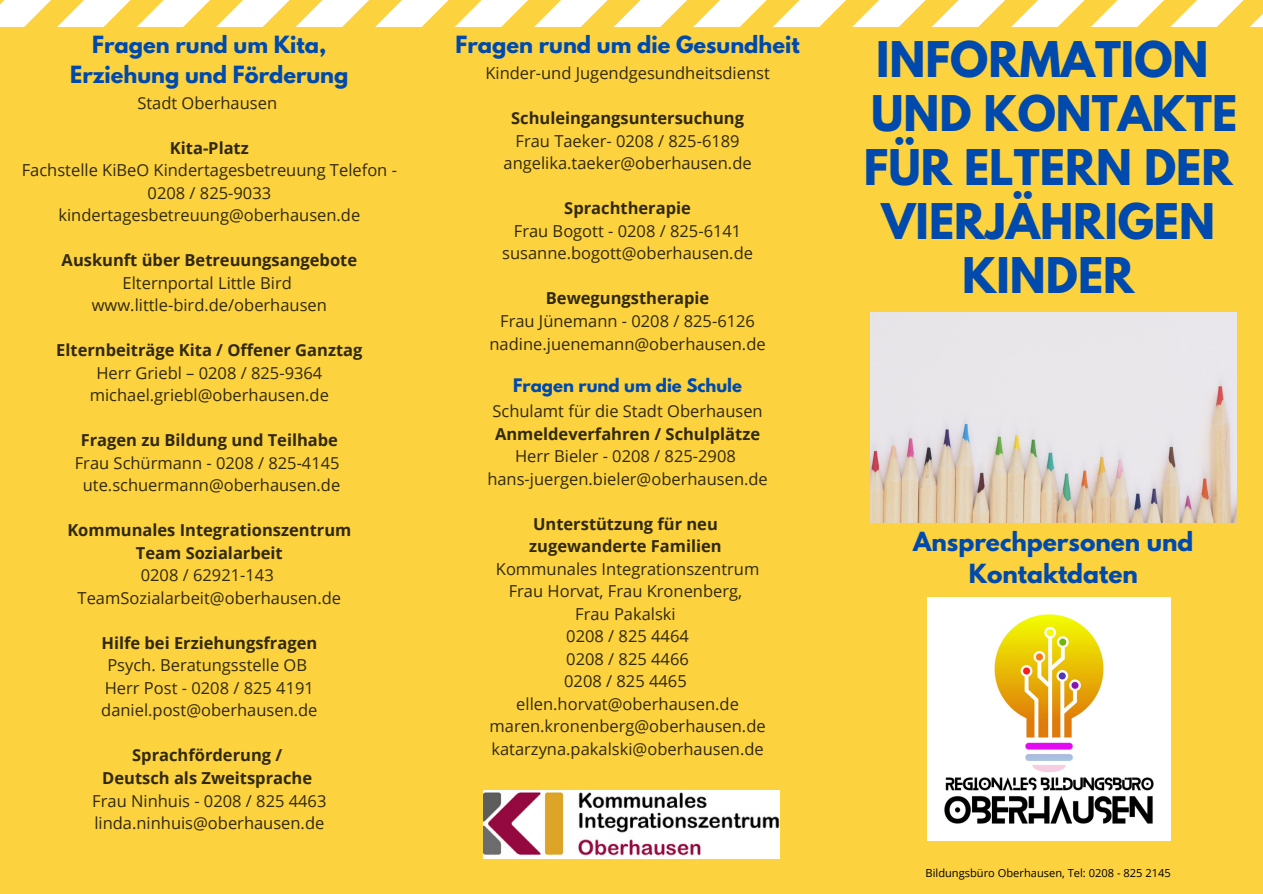
<style>
.page{position:relative;width:1263px;height:894px;background:#fff}
.page>*{position:absolute;margin:0;border:0;box-sizing:border-box;transform-origin:0 0}
.t1{font:700 43.5px/54px "League Spartan";color:#004aad;text-align:center}
.t2{font:700 23.4px/32.1px "League Spartan";color:#004aad;text-align:center}
.t3{font:700 21px/29.2px "League Spartan";color:#004aad;text-align:center}
.t4{font:16.5px/22.5px "Open Sans";color:#31290c;text-align:center}
.t5{font:700 16.5px/22.5px "Open Sans";color:#31290c;text-align:center}
.t6{font:700 16.5px "League Spartan";color:#004aad}
.t7{font:11.1px "Open Sans";color:#000}
</style>
<div class="page">
<div style="left:0;top:0;width:1263px;height:893px;background:#fcd23f"></div>
<svg style="left:0;top:0;width:1263px;height:27px"></svg>
<img style="left:927px;top:597px;width:243px;height:243px">
<img style="left:870px;top:313px;width:366px;height:209px">
<img style="left:483px;top:790px;width:296px;height:68px">
<p class="t3" style="left:70px;top:33px;width:280px">Fragen rund um Kita,<br>Erziehung und Förderung</p>
<p class="t4" style="left:137px;top:91px;width:141px">Stadt Oberhausen</p>
<p class="t5" style="left:170px;top:136px;width:80px">Kita-Platz</p>
<p class="t4" style="left:22px;top:158px;width:377px">Fachstelle KiBeO Kindertagesbetreuung Telefon -<br>0208 / 825-9033 kindertagesbetreuung@oberhausen.de</p>
<p class="t5" style="left:62px;top:248px;width:297px">Auskunft ü ber Betreuungsangebote</p>
<p class="t4" style="left:92px;top:271px;width:237px">Elternportal Little Bird www.little-bird.de/oberhausen</p>
<p class="t5" style="left:56px;top:338px;width:308px">Elternbeiträge Kita / Offener Ganztag</p>
<p class="t4" style="left:90px;top:361px;width:241px">Herr Griebl – 0208 / 825-9364 michael.griebl@oberhausen.de</p>
<p class="t5" style="left:81px;top:428px;width:259px">Fragen zu Bildung und Teilhabe</p>
<p class="t4" style="left:75px;top:451px;width:267px">Frau Schü rmann - 0208 / 825-4145 ute.schuermann@oberhausen.de</p>
<p class="t5" style="left:67px;top:518px;width:286px">Kommunales Integrationszentrum<br>Team Sozialarbeit</p>
<p class="t4" style="left:78px;top:563px;width:265px">0208 / 62921-143<br>TeamSozialarbeit@oberhausen.de</p>
<p class="t5" style="left:101px;top:631px;width:217px">Hilfe bei Erziehungsfragen</p>
<p class="t4" style="left:101px;top:653px;width:218px">Psych. Beratungsstelle OB<br>Herr Post - 0208 / 825 4191 daniel.post@oberhausen.de</p>
<p class="t5" style="left:102px;top:743px;width:211px">Sprachförderung /<br>Deutsch als Zweitsprache</p>
<p class="t4" style="left:92px;top:788px;width:236px;text-align:left">Frau Ninhuis - 0208 / 825 4463 linda.ninhuis@oberhausen.de</p>
<p class="t3" style="left:456px;top:33px;width:346px">Fragen rund um die Gesundheit</p>
<p class="t4" style="left:485px;top:62px;width:286px">Kinder-und Jugendgesundheitsdienst</p>
<p class="t5" style="left:511px;top:107px;width:234px">Schuleingangsuntersuchung</p>
<p class="t4" style="left:503px;top:129px;width:250px">Frau Taeker- 0208 / 825-6189 angelika.taeker@oberhausen.de</p>
<p class="t5" style="left:564px;top:197px;width:128px">Sprachtherapie</p>
<p class="t4" style="left:502px;top:219px;width:252px">Frau Bogott - 0208 / 825-6141 susanne.bogott@oberhausen.de</p>
<p class="t5" style="left:546px;top:287px;width:165px">Bewegungstherapie</p>
<p class="t4" style="left:490px;top:309px;width:278px">Frau Jü nemann - 0208 / 825-6126 nadine.juenemann@oberhausen.de</p>
<p class="t6" style="left:513px;top:377px;width:231px">Fragen rund um die Schule</p>
<p class="t4" style="left:492px;top:399px;width:272px">Schulamt fü r die Stadt Oberhausen</p>
<p class="t5" style="left:495px;top:422px;width:267px">Anmeldeverfahren / Schulplätze</p>
<p class="t4" style="left:487px;top:444px;width:282px">Herr Bieler - 0208 / 825-2908 hans-juergen.bieler@oberhausen.de</p>
<p class="t5" style="left:529px;top:512px;width:194px;text-align:left">Unterstützung fü r neu zugewanderte Familien</p>
<p class="t4" style="left:490px;top:557px;width:278px">Kommunales Integrationszentrum<br>Frau Horvat, Frau Kronenberg,<br>Frau Pakalski<br>0208 / 825 4464<br>0208 / 825 4466<br>0208 / 825 4465 ellen.horvat@oberhausen.de maren.kronenberg@oberhausen.de katarzyna.pakalski@oberhausen.de</p>
<h1 class="t1" style="left:864px;top:38px;width:375px">INFORMATION<br>UND KONTAKTE<br>FÜR ELTERN DER<br>VIERJÄHRIGEN<br>KINDER</h1>
<h2 class="t2" style="left:913px;top:528px;width:282px">Ansprechpersonen und<br>Kontaktdaten</h2>
<p class="t7" style="left:925px;top:864px;width:247px">Bildungsbüro Oberhausen, Tel: 0208 - 825 2145</p>
</div>
